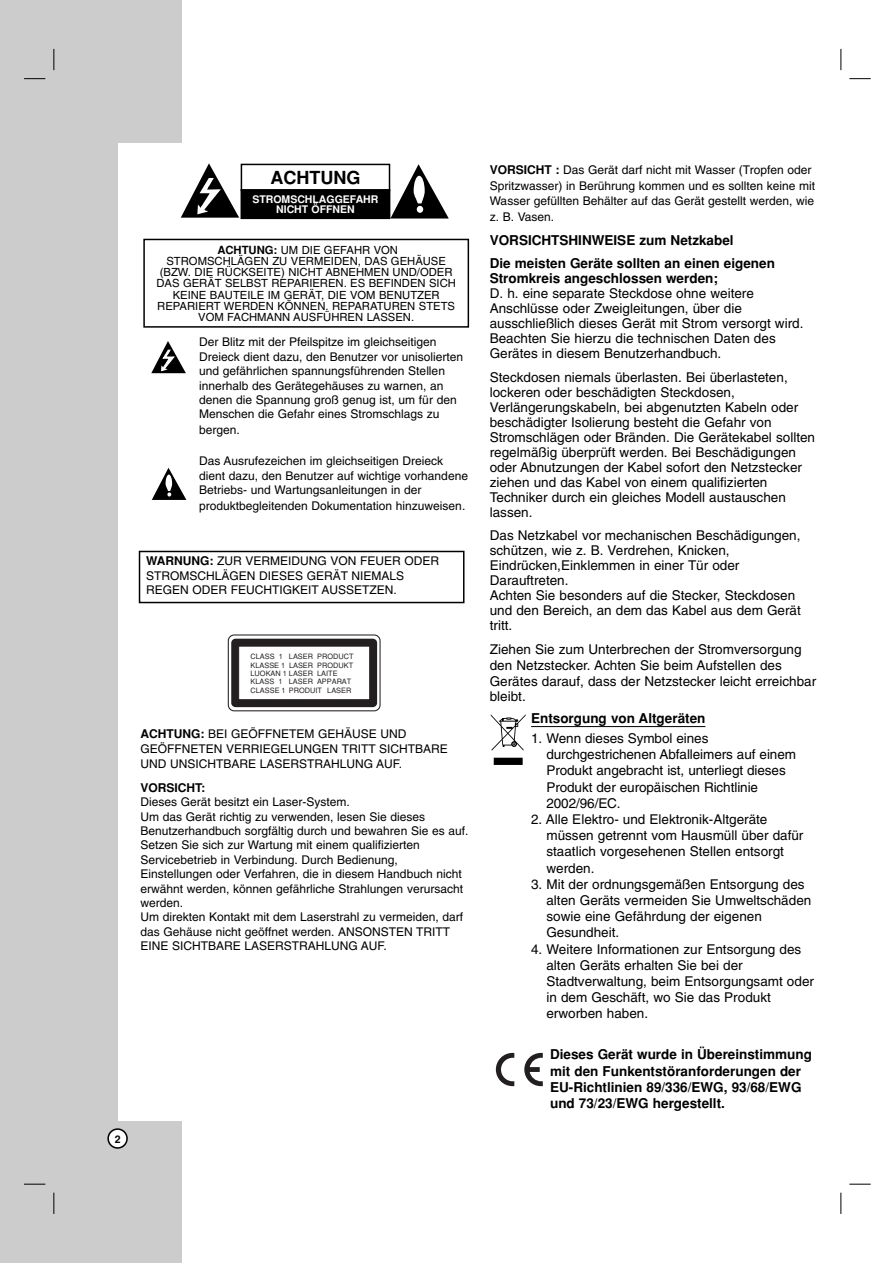
<style>
.page{position:relative;width:893px;height:1263px;background:#fff}
.page>*{position:absolute;margin:0;border:0;box-sizing:border-box;transform-origin:0 0}
.t1{font:700 18px "Helvetica";color:#000}
.t2{font:13.5px/15px "Helvetica";color:#000}
.t3{font:700 13.5px/16.2px "Helvetica";color:#000}
.t4{font:12px/14.4px "Helvetica";color:#000}
.t5{font:700 12px "Helvetica";color:#000}
.t6{font:11.25px/11.2px "Helvetica";color:#000;text-align:center}
.t7{font:700 10.5px/10.5px "Helvetica";color:#fff;text-align:center}
.t8{font:700 10.5px "Helvetica";color:#000}
.t9{font:7.35px/8.4px "Helvetica";color:#231f20}
.s1{font-weight:700}
</style>
<div class="page">
<div style="left:0;top:0;width:182px;height:1263px;background:#ccc"></div>
<div style="left:118px;top:143px;width:138px;height:978px;background:#fff"></div>
<svg style="left:107px;top:1128px;width:21px;height:21px"></svg>
<svg style="left:53px;top:1193px;width:1px;height:21px"></svg>
<svg style="left:840px;top:1193px;width:1px;height:21px"></svg>
<svg style="left:24px;top:1184px;width:21px;height:1px"></svg>
<svg style="left:849px;top:1184px;width:21px;height:1px"></svg>
<svg style="left:840px;top:49px;width:1px;height:21px"></svg>
<svg style="left:849px;top:78px;width:21px;height:1px"></svg>
<svg style="left:53px;top:49px;width:1px;height:21px"></svg>
<svg style="left:24px;top:78px;width:21px;height:1px"></svg>
<hr style="left:531px;top:726px;width:174px;height:1px;background:#000">
<svg style="left:228px;top:634px;width:152px;height:77px"></svg>
<div style="left:231px;top:639px;width:146px;height:68px;background:#231f20;border-radius:4px"></div>
<div style="left:238px;top:646px;width:132px;height:54px;background:#fff;border:1px solid #231f20"></div>
<svg style="left:152px;top:468px;width:34px;height:32px"></svg>
<svg style="left:151px;top:341px;width:35px;height:32px"></svg>
<svg style="left:181px;top:164px;width:58px;height:54px"></svg>
<div style="left:241px;top:164px;width:149px;height:27px;border:2px solid #000"></div>
<div style="left:241px;top:190px;width:148px;height:28px;background:#000"></div>
<div style="left:241px;top:189px;width:149px;height:30px;border:1px solid #000"></div>
<svg style="left:390px;top:164px;width:59px;height:55px"></svg>
<div style="left:417px;top:206px;width:6px;height:7px;background:#fff;border-radius:50%"></div>
<div style="left:143px;top:239px;width:326px;height:89px;border:2px solid #000"></div>
<svg style="left:490px;top:714px;width:35px;height:51px"></svg>
<svg style="left:496px;top:1053px;width:18px;height:33px"></svg>
<svg style="left:524px;top:1053px;width:19px;height:33px"></svg>
<div style="left:139px;top:551px;width:325px;height:52px;border:2px solid #000"></div>
<h1 class="t1" style="left:270px;top:171px;width:91px">ACHTUNG</h1>
<p class="t7" style="left:252px;top:195px;width:127px">STROMSCHLAGGEFAHR<br>NICHT ÖFFNEN</p>
<p class="t6" style="left:156px;top:245px;width:301px"><span class="s1">ACHTUNG:</span> UM DIE GEFAHR VON<br>STROMSCHLÄGEN ZU VERMEIDEN, DAS GEHÄUSE (BZW. DIE RÜCKSEITE) NICHT ABNEHMEN UND/ODER DAS GERÄT SELBST REPARIEREN. ES BEFINDEN SICH KEINE BAUTEILE IM GERÄT, DIE VOM BENUTZER REPARIERT WERDEN KÖNNEN. REPARATUREN STETS VOM FACHMANN AUSFÜHREN LASSEN.</p>
<p class="t4" style="left:199px;top:336px;width:266px">Der Blitz mit der Pfeilspitze im gleichseitigen Dreieck dient dazu, den Benutzer vor unisolierten und gefährlichen spannungsführenden Stellen innerhalb des Gerätegehäuses zu warnen, an denen die Spannung groß genug ist, um für den Menschen die Gefahr eines Stromschlags zu bergen.</p>
<p class="t4" style="left:199px;top:455px;width:270px;line-height:14.9px">Das Ausrufezeichen im gleichseitigen Dreieck dient dazu, den Benutzer auf wichtige vorhandene Betriebs- und Wartungsanleitungen in der produktbegleitenden Dokumentation hinzuweisen.</p>
<p class="t4" style="left:146px;top:555px;width:294px"><span class="s1">WARNUNG:</span> ZUR VERMEIDUNG VON FEUER ODER<br>STROMSCHLÄGEN DIESES GERÄT NIEMALS<br>REGEN ODER FEUCHTIGKEIT AUSSETZEN.</p>
<p class="t9" style="left:250px;top:653px;width:104px">CLASS 1 LASER PRODUCT<br>KLASSE 1 LASER PRODUKT<br>LUOKAN 1 LASER LAITE<br>KLASS 1 LASER APPARAT<br>CLASSE 1 PRODUIT LASER</p>
<p class="t4" style="left:140px;top:728px;width:309px;line-height:15px"><span class="s1">ACHTUNG:</span> BEI GEÖFFNETEM GEHÄUSE UND<br>GEÖFFNETEN VERRIEGELUNGEN TRITT SICHTBARE<br>UND UNSICHTBARE LASERSTRAHLUNG AUF.</p>
<p class="t5" style="left:140px;top:783px;width:66px">VORSICHT:</p>
<p class="t4" style="left:140px;top:796px;width:329px">Dieses Gerät besitzt ein Laser-System.<br>Um das Gerät richtig zu verwenden, lesen Sie dieses Benutzerhandbuch sorgfältig durch und bewahren Sie es auf.<br>Setzen Sie sich zur Wartung mit einem qualifizierten Servicebetrieb in Verbindung. Durch Bedienung, Einstellungen oder Verfahren, die in diesem Handbuch nicht erwähnt werden, können gefährliche Strahlungen verursacht werden.<br>Um direkten Kontakt mit dem Laserstrahl zu vermeiden, darf das Gehäuse nicht geöffnet werden. ANSONSTEN TRITT EINE SICHTBARE LASERSTRAHLUNG AUF.</p>
<p class="t8" style="left:115px;top:1135px;width:7px">2</p>
<p class="t4" style="left:489px;top:163px;width:327px;line-height:15.6px"><span class="s1">VORSICHT :</span> Das Gerät darf nicht mit Wasser (Tropfen oder Spritzwasser) in Berührung kommen und es sollten keine mit Wasser gefüllten Behälter auf das Gerät gestellt werden, wie z. B. Vasen.</p>
<p class="t3" style="left:489px;top:230px;width:287px;line-height:23.5px">VORSICHTSHINWEISE zum Netzkabel<br>Die meisten Geräte sollten an einen eigenen</p>
<p class="t3" style="left:489px;top:272px;width:230px">Stromkreis angeschlossen werden;</p>
<p class="t2" style="left:489px;top:287px;width:315px">D. h. eine separate Steckdose ohne weitere Anschlüsse oder Zweigleitungen, über die ausschließlich dieses Gerät mit Strom versorgt wird.<br>Beachten Sie hierzu die technischen Daten des Gerätes in diesem Benutzerhandbuch.</p>
<p class="t2" style="left:489px;top:371px;width:327px">Steckdosen niemals überlasten. Bei überlasteten, lockeren oder beschädigten Steckdosen, Verlängerungskabeln, bei abgenutzten Kabeln oder beschädigter Isolierung besteht die Gefahr von Stromschlägen oder Bränden. Die Gerätekabel sollten regelmäßig überprüft werden. Bei Beschädigungen oder Abnutzungen der Kabel sofort den Netzstecker ziehen und das Kabel von einem qualifizierten Techniker durch ein gleiches Modell austauschen lassen.</p>
<p class="t2" style="left:489px;top:529px;width:312px">Das Netzkabel vor mechanischen Beschädigungen, schützen, wie z. B. Verdrehen, Knicken, Eindrücken,Einklemmen in einer Tür oder Darauftreten.<br>Achten Sie besonders auf die Stecker, Steckdosen und den Bereich, an dem das Kabel aus dem Gerät tritt.</p>
<p class="t2" style="left:489px;top:643px;width:328px;line-height:15.6px">Ziehen Sie zum Unterbrechen der Stromversorgung den Netzstecker. Achten Sie beim Aufstellen des Gerätes darauf, dass der Netzstecker leicht erreichbar bleibt.</p>
<p class="t3" style="left:531px;top:711px;width:176px">Entsorgung von Altgeräten</p>
<p class="t2" style="left:546px;top:731px;width:251px;line-height:16.2px;text-indent:-15px">1. Wenn dieses Symbol eines durchgestrichenen Abfalleimers auf einem Produkt angebracht ist, unterliegt dieses Produkt der europäischen Richtlinie 2002/96/EC.</p>
<p class="t2" style="left:546px;top:812px;width:258px;line-height:16.2px;text-indent:-15px">2. Alle Elektro- und Elektronik-Altgeräte müssen getrennt vom Hausmüll über dafür staatlich vorgesehenen Stellen entsorgt werden.</p>
<p class="t2" style="left:546px;top:877px;width:266px;line-height:16.2px;text-indent:-15px">3. Mit der ordnungsgemäßen Entsorgung des alten Geräts vermeiden Sie Umweltschäden sowie eine Gefährdung der eigenen Gesundheit.</p>
<p class="t2" style="left:546px;top:942px;width:269px;line-height:16.2px;text-indent:-15px">4. Weitere Informationen zur Entsorgung des alten Geräts erhalten Sie bei der Stadtverwaltung, beim Entsorgungsamt oder in dem Geschäft, wo Sie das Produkt erworben haben.</p>
<p class="t3" style="left:550px;top:1048px;width:263px">Dieses Gerät wurde in Übereinstimmung mit den Funkentstöranforderungen der EU-Richtlinien 89/336/EWG, 93/68/EWG und 73/23/EWG hergestellt.</p>
</div>
